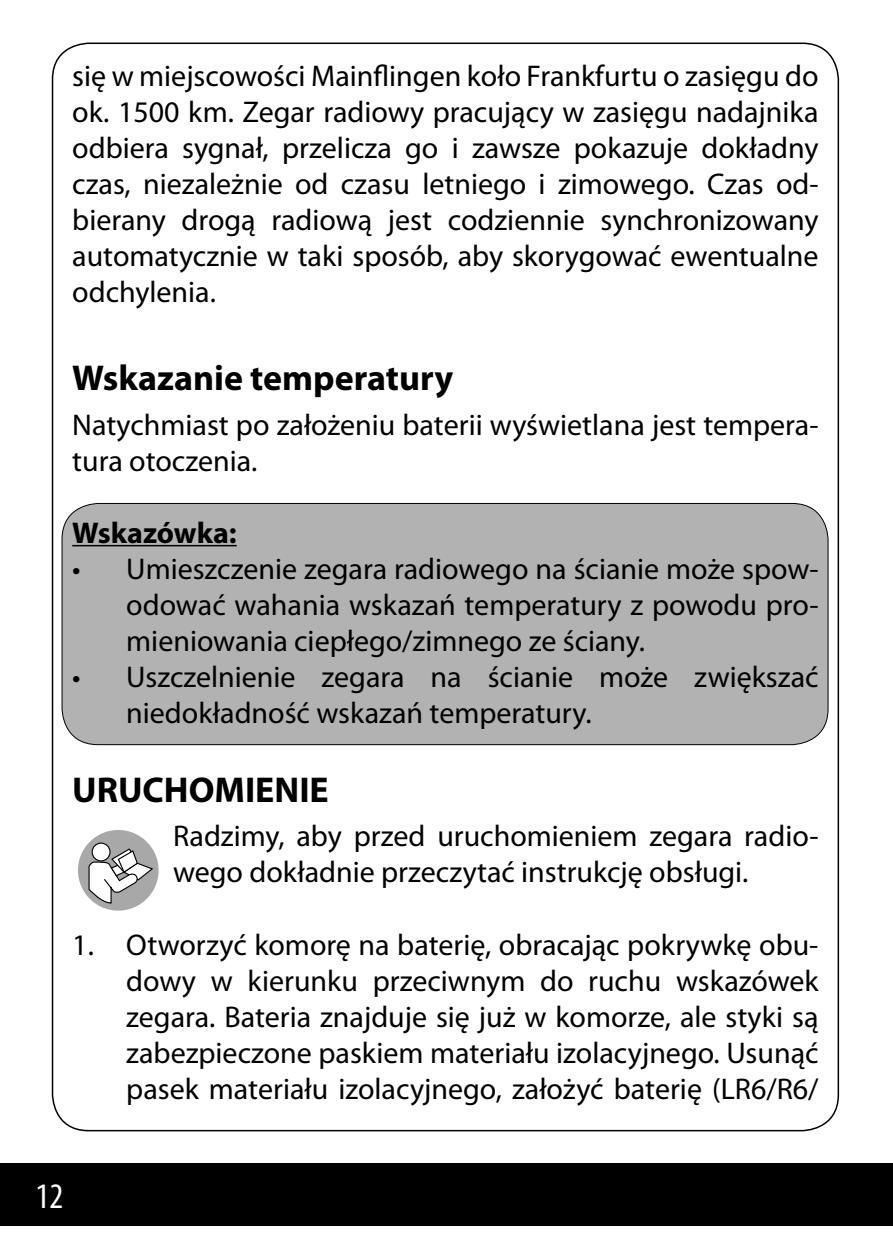
<style>
.page{position:relative;width:893px;height:1259px;background:#fff}
.page>*{position:absolute;margin:0;border:0;box-sizing:border-box;transform-origin:0 0}
.t1{font:700 36px "Myriad Pro";color:#000}
.t2{font:condensed 36px "Myriad Pro";color:#fff}
.t3{font:30px/36px "Myriad Pro";color:#000;text-align:justify}
.t4{font:700 30px "Myriad Pro";color:#000}
</style>
<div class="page">
<div style="left:0;top:1163px;width:893px;height:62px;background:#000"></div>
<div style="left:62px;top:503px;width:766px;height:241px;background:#b2b2b2;border-radius:36px"></div>
<hr style="left:72px;top:545px;width:165px;height:1px;background:#000">
<div style="left:78px;top:830px;width:81px;height:80px;background:#a8a8a8;border-radius:50%"></div>
<svg style="left:92px;top:843px;width:18px;height:18px"></svg>
<div style="left:92px;top:842px;width:19px;height:19px;border:1px solid #010101;border-radius:50%"></div>
<svg style="left:88px;top:847px;width:66px;height:57px"></svg>
<p class="t3" style="left:72px;top:59px;width:748px">się w miejscowości Mainflingen koło Frankfurtu o zasięgu do ok. 1500 km. Zegar radiowy pracujący w zasięgu nadajnika odbiera sygnał, przelicza go i zawsze pokazuje dokładny czas, niezależnie od czasu letniego i zimowego. Czas od&shy;bierany drogą radiową jest codziennie synchronizowany automatycznie w taki sposób, aby skorygować ewentualne odchylenia.</p>
<p class="t1" style="left:72px;top:358px;width:382px">Wskazanie temperatury</p>
<p class="t3" style="left:72px;top:407px;width:748px">Natychmiast po założeniu baterii wyświetlana jest tempera&shy;tura otoczenia.</p>
<p class="t4" style="left:72px;top:516px;width:166px">Wskazówka:</p>
<p class="t3" style="left:126px;top:551px;width:694px;text-indent:-54px">• Umieszczenie zegara radiowego na ścianie może spow&shy;odować wahania wskazań temperatury z powodu pro&shy;mieniowania ciepłego/zimnego ze ściany.</p>
<p class="t3" style="left:126px;top:659px;width:694px;text-indent:-54px">• Uszczelnienie zegara na ścianie może zwiększać niedokładność wskazań temperatury.</p>
<p class="t1" style="left:72px;top:769px;width:258px">URUCHOMIENIE</p>
<p class="t3" style="left:173px;top:819px;width:647px">Radzimy, aby przed uruchomieniem zegara radio&shy;wego dokładnie przeczytać instrukcję obsługi.</p>
<p class="t3" style="left:126px;top:927px;width:694px;text-indent:-54px">1. Otworzyć komorę na baterię, obracając pokrywkę obu&shy;dowy w kierunku przeciwnym do ruchu wskazówek zegara. Bateria znajduje się już w komorze, ale styki są zabezpieczone paskiem materiału izolacyjnego. Usunąć pasek materiału izolacyjnego, założyć baterię (LR6/R6/</p>
<p class="t2" style="left:36px;top:1174px;width:29px">12</p>
</div>
